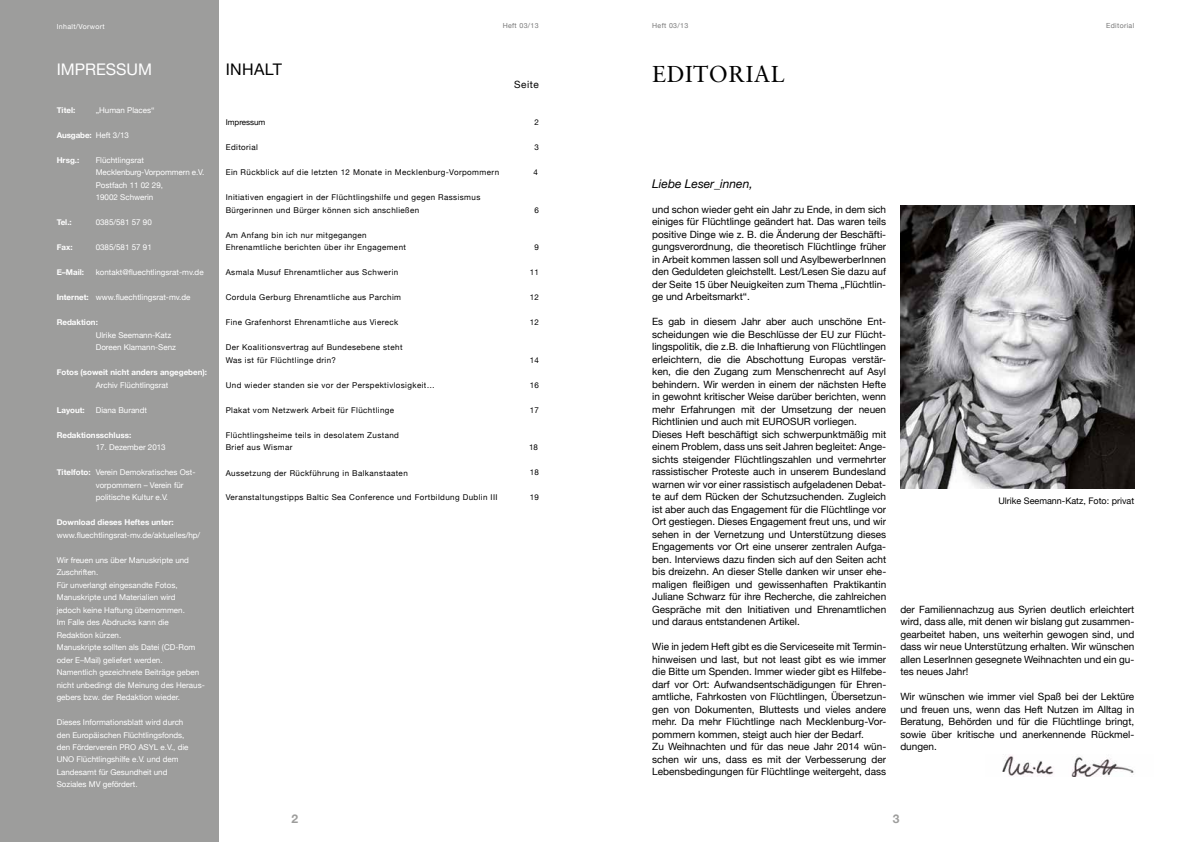
<style>
.page{position:relative;width:1191px;height:842px;background:#fff}
.page>*{position:absolute;margin:0;border:0;box-sizing:border-box;transform-origin:0 0}
.t1{font:23px "Sabon LT";letter-spacing:.02em;color:#000}
.t2{font:16px "Helvetica Neue";color:#fff}
.t3{font:16px "Helvetica Neue";letter-spacing:.025em;color:#000}
.t4{font:italic 12px "Helvetica Neue";color:#000}
.t5{font:700 12px "Helvetica Neue";color:#9d9d9c}
.t6{font:10px/12.5px "Helvetica Neue";color:#000;text-align:justify}
.t7{font:9px "Helvetica Neue";color:#000}
.t8{font:8px/12.5px "Helvetica Neue";color:#fff}
.t9{font:8px/12.5px "Helvetica Neue";letter-spacing:.05em;color:#000}
.t10{font:700 8px "Helvetica Neue";color:#fff}
.t11{font:8px "Helvetica Neue";color:#000}
.t12{font:7px "Helvetica Neue";letter-spacing:.05em;color:#797979}
.t13{font:7px "Helvetica Neue";letter-spacing:.05em;color:#fff}
.s1{font-weight:400}
.s2{font-weight:700}
</style>
<div class="page">
<div style="left:0;top:0;width:218px;height:842px;background:#9d9d9c"></div>
<img style="left:1002px;top:755px;width:132px;height:22px">
<img style="left:900px;top:206px;width:234px;height:282px">
<p class="t13" style="left:57px;top:21px;width:50px">Inhalt/Vorwort</p>
<p class="t12" style="left:502px;top:21px;width:38px">Heft 03/13</p>
<h2 class="t2" style="left:57px;top:58px;width:97px">IMPRESSUM</h2>
<p class="t10" style="left:57px;top:103px;width:20px">Titel:</p>
<p class="t8" style="left:96px;top:104px;width:60px">„Human Places“</p>
<p class="t10" style="left:57px;top:128px;width:74px">Ausgabe: <span class="s1">Heft 3/13</span></p>
<p class="t10" style="left:57px;top:153px;width:24px">Hrsg.:</p>
<p class="t8" style="left:96px;top:154px;width:110px">Flüchtlingsrat<br>Mecklenburg-Vorpommern e.V.<br>Postfach 11 02 29,<br>19002 Schwerin</p>
<p class="t10" style="left:57px;top:216px;width:17px">Tel.:</p>
<p class="t8" style="left:96px;top:216px;width:58px">0385/581 57 90</p>
<p class="t10" style="left:57px;top:241px;width:17px">Fax:</p>
<p class="t8" style="left:96px;top:241px;width:58px">0385/581 57 91</p>
<p class="t10" style="left:57px;top:266px;width:29px">E–Mail:</p>
<p class="t8" style="left:96px;top:266px;width:109px">kontakt@fluechtlingsrat-mv.de</p>
<p class="t8" style="left:57px;top:291px;width:135px"><span class="s2">Internet:</span> www.fluechtlingsrat-mv.de</p>
<p class="t10" style="left:57px;top:316px;width:43px">Redaktion:</p>
<p class="t8" style="left:96px;top:329px;width:82px">Ulrike Seemann-Katz<br>Doreen Klamann-Senz</p>
<p class="t10" style="left:57px;top:366px;width:152px">Fotos (soweit nicht anders angegeben):</p>
<p class="t8" style="left:96px;top:379px;width:74px">Archiv Flüchtlingsrat</p>
<p class="t10" style="left:57px;top:403px;width:30px">Layout:</p>
<p class="t8" style="left:96px;top:404px;width:53px">Diana Burandt</p>
<p class="t10" style="left:57px;top:428px;width:76px">Redaktionsschluss:</p>
<p class="t8" style="left:96px;top:441px;width:71px">17. Dezember 2013</p>
<p class="t8" style="left:96px;top:466px;width:101px;text-indent:-39px"><span class="s2">Titelfoto:</span> Verein Demokratisches Ost&shy;vorpommern – Verein für politische Kultur e.V.</p>
<p class="t10" style="left:57px;top:516px;width:119px">Download dieses Heftes unter:</p>
<p class="t8" style="left:57px;top:529px;width:145px">www.fluechtlingsrat-mv.de/aktuelles/hp/</p>
<p class="t8" style="left:57px;top:554px;width:150px">Wir freuen uns über Manuskripte und<br>Zuschriften.<br>Für unverlangt eingesandte Fotos,<br>Manuskripte und Materialien wird<br>jedoch keine Haftung übernommen.<br>Im Falle des Abdrucks kann die<br>Redaktion kürzen.<br>Manuskripte sollten als Datei (CD-Rom oder E–Mail) geliefert werden.<br>Namentlich gezeichnete Beiträge geben nicht unbedingt die Meinung des Heraus&shy;gebers bzw. der Redaktion wieder.</p>
<p class="t8" style="left:57px;top:716px;width:133px">Dieses Informationsblatt wird durch den Europäischen Flüchtlingsfonds, den Förderverein PRO ASYL e.V., die UNO Flüchtlingshilfe e.V. und dem Landesamt für Gesundheit und Soziales MV gefördert.</p>
<h2 class="t3" style="left:226px;top:58px;width:58px">INHALT</h2>
<p class="t11" style="left:226px;top:116px;width:41px">Impressum</p>
<p class="t9" style="left:226px;top:141px;width:34px">Editorial</p>
<p class="t9" style="left:226px;top:166px;width:275px">Ein Rückblick auf die letzten 12 Monate in Mecklenburg-Vorpommern</p>
<p class="t9" style="left:226px;top:191px;width:256px">Initiativen engagiert in der Flüchtlingshilfe und gegen Rassismus<br>Bürgerinnen und Bürger können sich anschließen</p>
<p class="t9" style="left:226px;top:229px;width:182px">Am Anfang bin ich nur mitgegangen<br>Ehrenamtliche berichten über ihr Engagement</p>
<p class="t9" style="left:226px;top:266px;width:174px">Asmala Musuf Ehrenamtlicher aus Schwerin</p>
<p class="t9" style="left:226px;top:291px;width:177px">Cordula Gerburg Ehrenamtliche aus Parchim</p>
<p class="t9" style="left:226px;top:316px;width:174px">Fine Grafenhorst Ehrenamtliche aus Viereck</p>
<p class="t9" style="left:226px;top:341px;width:178px">Der Koalitionsvertrag auf Bundesebene steht<br>Was ist für Flüchtlinge drin?</p>
<p class="t9" style="left:226px;top:379px;width:211px">Und wieder standen sie vor der Perspektivlosigkeit…</p>
<p class="t9" style="left:226px;top:404px;width:170px">Plakat vom Netzwerk Arbeit für Flüchtlinge</p>
<p class="t9" style="left:226px;top:429px;width:175px">Flüchtlingsheime teils in desolatem Zustand<br>Brief aus Wismar</p>
<p class="t9" style="left:226px;top:467px;width:184px">Aussetzung der Rückführung in Balkanstaaten</p>
<p class="t9" style="left:226px;top:491px;width:273px">Veranstaltungstipps Baltic Sea Conference und Fortbildung Dublin III</p>
<p class="t6" style="left:514px;top:78px;width:26px">Seite</p>
<p class="t9" style="left:534px;top:116px;width:6px">2</p>
<p class="t9" style="left:534px;top:141px;width:6px">3</p>
<p class="t9" style="left:533px;top:166px;width:6px">4</p>
<p class="t9" style="left:534px;top:204px;width:6px">6</p>
<p class="t9" style="left:534px;top:241px;width:6px">9</p>
<p class="t9" style="left:530px;top:266px;width:10px">11</p>
<p class="t9" style="left:530px;top:291px;width:10px">12</p>
<p class="t9" style="left:530px;top:316px;width:10px">12</p>
<p class="t9" style="left:530px;top:354px;width:10px">14</p>
<p class="t9" style="left:530px;top:379px;width:10px">16</p>
<p class="t9" style="left:530px;top:404px;width:10px">17</p>
<p class="t9" style="left:529px;top:441px;width:10px">18</p>
<p class="t9" style="left:530px;top:466px;width:10px">18</p>
<p class="t9" style="left:530px;top:491px;width:10px">19</p>
<p class="t12" style="left:652px;top:21px;width:38px">Heft 03/13</p>
<p class="t12" style="left:1106px;top:21px;width:30px">Editorial</p>
<h1 class="t1" style="left:652px;top:60px;width:134px">EDITORIAL</h1>
<p class="t4" style="left:652px;top:175px;width:102px">Liebe Leser_innen,</p>
<p class="t6" style="left:652px;top:203px;width:235px">und schon wieder geht ein Jahr zu Ende, in dem sich einiges für Flüchtlinge geändert hat. Das waren teils positive Dinge wie z. B. die Änderung der Beschäfti&shy;gungsverordnung, die theoretisch Flüchtlinge früher in Arbeit kommen lassen soll und AsylbewerberInnen den Geduldeten gleichstellt. Lest/Lesen Sie dazu auf der Seite 15 über Neuigkeiten zum Thema „Flüchtlin&shy;ge und Arbeitsmarkt“.</p>
<p class="t6" style="left:652px;top:316px;width:235px;text-align:left">Es gab in diesem Jahr aber auch unschöne Ent&shy;scheidungen wie die Beschlüsse der EU zur Flücht&shy;lingspolitik, die z.B. die Inhaftierung von Flüchtlingen erleichtern, die die Abschottung Europas verstär&shy;ken, die den Zugang zum Menschenrecht auf Asyl behindern. Wir werden in einem der nächsten Hefte in gewohnt kritischer Weise darüber berichten, wenn mehr Erfahrungen mit der Umsetzung der neuen Richtlinien und auch mit EUROSUR vorliegen.<br>Dieses Heft beschäftigt sich schwerpunktmäßig mit einem Problem, dass uns seit Jahren begleitet: Ange&shy;sichts steigender Flüchtlingszahlen und vermehrter rassistischer Proteste auch in unserem Bundesland warnen wir vor einer rassistisch aufgeladenen Debat&shy;te auf dem Rücken der Schutzsuchenden. Zugleich ist aber auch das Engagement für die Flüchtlinge vor Ort gestiegen. Dieses Engagement freut uns, und wir sehen in der Vernetzung und Unterstützung dieses Engagements vor Ort eine unserer zentralen Aufga&shy;ben. Interviews dazu finden sich auf den Seiten acht bis dreizehn. An dieser Stelle danken wir unser ehe&shy;maligen fleißigen und gewissenhaften Praktikantin Juliane Schwarz für ihre Recherche, die zahlreichen Gespräche mit den Initiativen und Ehrenamtlichen und daraus entstandenen Artikel.</p>
<p class="t6" style="left:652px;top:641px;width:235px;text-align:left">Wie in jedem Heft gibt es die Serviceseite mit Termin&shy;hinweisen und last, but not least gibt es wie immer die Bitte um Spenden. Immer wieder gibt es Hilfebe&shy;darf vor Ort: Aufwandsentschädigungen für Ehren&shy;amtliche, Fahrkosten von Flüchtlingen, Übersetzun&shy;gen von Dokumenten, Bluttests und vieles andere mehr. Da mehr Flüchtlinge nach Mecklenburg-Vor&shy;pommern kommen, steigt auch hier der Bedarf.<br>Zu Weihnachten und für das neue Jahr 2014 wün&shy;schen wir uns, dass es mit der Verbesserung der Lebensbedingungen für Flüchtlinge weitergeht, dass</p>
<p class="t7" style="left:998px;top:494px;width:137px">Ulrike Seemann-Katz, Foto: privat</p>
<p class="t6" style="left:900px;top:603px;width:235px">der Familiennachzug aus Syrien deutlich erleichtert wird, dass alle, mit denen wir bislang gut zusammen&shy;gearbeitet haben, uns weiterhin gewogen sind, und dass wir neue Unterstützung erhalten. Wir wünschen allen LeserInnen gesegnete Weihnachten und ein gu&shy;tes neues Jahr!</p>
<p class="t6" style="left:900px;top:691px;width:235px">Wir wünschen wie immer viel Spaß bei der Lektüre und freuen uns, wenn das Heft Nutzen im Alltag in Beratung, Behörden und für die Flüchtlinge bringt, sowie über kritische und anerkennende Rückmel&shy;dungen.</p>
<p class="t5" style="left:291px;top:810px;width:8px">2</p>
<p class="t5" style="left:892px;top:810px;width:8px">3</p>
</div>
